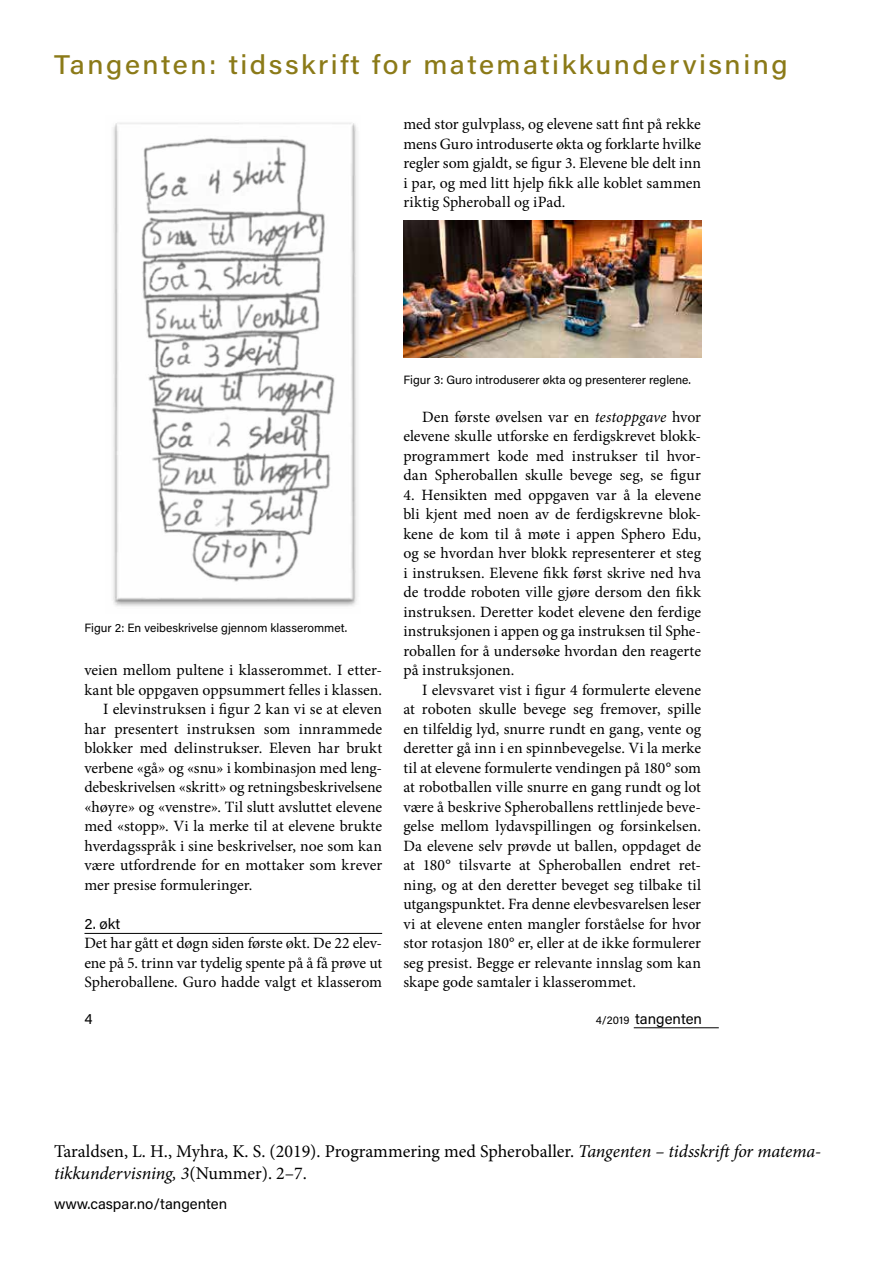
<style>
.page{position:relative;width:893px;height:1263px;background:#fff}
.page>*{position:absolute;margin:0;border:0;box-sizing:border-box;transform-origin:0 0}
.t1{font:500 27px "Acumin Pro";letter-spacing:.09em;color:#8b7a18;scale:1.05 1}
.t2{font:18px/21.6px "Minion Pro";color:#000}
.t3{font:15.75px/19.5px "Minion Pro";color:#000;text-align:justify}
.t4{font:15px "Acumin Pro";color:#000}
.t5{font:12px "Acumin Pro";color:#000}
.s1{font-style:italic}
.s2{font-size:11.25px}
</style>
<div class="page">
<hr style="left:634px;top:1027px;width:85px;height:1px;background:#000">
<hr style="left:84px;top:933px;width:298px;height:1px;background:#000">
<img style="left:403px;top:221px;width:298px;height:137px">
<img style="left:113px;top:122px;width:244px;height:485px">
<h1 class="t1" style="left:54px;top:46px;width:700px">Tangenten: tidsskrift for matematikkundervisning</h1>
<p class="t3" style="left:403px;top:115px;width:299px">med stor gulvplass, og elevene satt fint på rekke mens Guro introduserte økta og forklarte hvilke regler som gjaldt, se figur 3. Elevene ble delt inn i par, og med litt hjelp fikk alle koblet sammen riktig Spheroball og iPad.</p>
<p class="t5" style="left:84px;top:619px;width:264px">Figur 2: En veibeskrivelse gjennom klasserommet.</p>
<p class="t3" style="left:84px;top:661px;width:299px">veien mellom pultene i klasserommet. I etter-</p>
<p class="t3" style="left:84px;top:680px;width:299px">kant ble oppgaven oppsummert felles i klassen.</p>
<p class="t3" style="left:103px;top:700px;width:281px">I elevinstruksen i figur 2 kan vi se at eleven</p>
<p class="t3" style="left:84px;top:719px;width:299px">har presentert instruksen som innrammede</p>
<p class="t3" style="left:84px;top:739px;width:299px">blokker med delinstrukser. Eleven har brukt</p>
<p class="t3" style="left:84px;top:758px;width:299px">verbene «gå» og «snu» i kombinasjon med leng-</p>
<p class="t3" style="left:84px;top:778px;width:299px">debeskrivelsen «skritt» og retningsbeskrivelsene</p>
<p class="t3" style="left:84px;top:797px;width:299px">«høyre» og «venstre». Til slutt avsluttet elevene</p>
<p class="t3" style="left:84px;top:817px;width:299px">med «stopp». Vi la merke til at elevene brukte</p>
<p class="t3" style="left:84px;top:836px;width:299px">hverdagsspråk i sine beskrivelser, noe som kan</p>
<p class="t3" style="left:84px;top:856px;width:299px">være utfordrende for en mottaker som krever</p>
<p class="t3" style="left:84px;top:875px;width:170px">mer presise formuleringer.</p>
<p class="t4" style="left:84px;top:913px;width:37px">2. økt</p>
<p class="t3" style="left:84px;top:934px;width:299px">Det har gått et døgn siden første økt. De 22 elev&shy;ene på 5. trinn var tydelig spente på å få prøve ut Spheroballene. Guro hadde valgt et klasserom</p>
<p class="t5" style="left:403px;top:372px;width:289px">Figur 3: Guro introduserer økta og presenterer reglene.</p>
<p class="t3" style="left:403px;top:407px;width:299px;text-indent:19px">Den første øvelsen var en <span class="s1">testoppgave</span> hvor elevene skulle utforske en ferdigskrevet blokk&shy;programmert kode med instrukser til hvor&shy;dan Spheroballen skulle bevege seg, se figur</p>
<p class="t3" style="left:403px;top:485px;width:299px">4. Hensikten med oppgaven var å la elevene bli kjent med noen av de ferdigskrevne blok&shy;kene de kom til å møte i appen Sphero Edu, og se hvordan hver blokk representerer et steg i instruksen. Elevene fikk først skrive ned hva de trodde roboten ville gjøre dersom den fikk instruksen. Deretter kodet elevene den ferdige instruksjonen i appen og ga instruksen til Sphe&shy;roballen for å undersøke hvordan den reagerte på instruksjonen.</p>
<p class="t3" style="left:403px;top:680px;width:299px;text-indent:19px">I elevsvaret vist i figur 4 formulerte elevene at roboten skulle bevege seg fremover, spille en tilfeldig lyd, snurre rundt en gang, vente og deretter gå inn i en spinnbevegelse. Vi la merke til at elevene formulerte vendingen på 180° som at robotballen ville snurre en gang rundt og lot være å beskrive Spheroballens rettlinjede beve&shy;gelse mellom lydavspillingen og forsinkelsen.<br>Da elevene selv prøvde ut ballen, oppdaget de at 180° tilsvarte at Spheroballen endret ret&shy;ning, og at den deretter beveget seg tilbake til utgangspunktet. Fra denne elevbesvarelsen leser vi at elevene enten mangler forståelse for hvor stor rotasjon 180° er, eller at de ikke formulerer seg presist. Begge er relevante innslag som kan skape gode samtaler i klasserommet.</p>
<p class="t4" style="left:84px;top:1008px;width:10px">4</p>
<p class="t4" style="left:596px;top:1008px;width:108px"><span class="s2">4/2019</span> tangenten</p>
<p class="t2" style="left:54px;top:1140px;width:769px">Taraldsen, L. H., Myhra, K. S. (2019). Programmering med Spheroballer. <span class="s1">Tangenten – tidsskrift for matema&shy;tikkundervisning, 3</span>(Nummer). 2–7.</p>
<p class="t4" style="left:54px;top:1193px;width:175px">www.caspar.no/tangenten</p>
</div>
